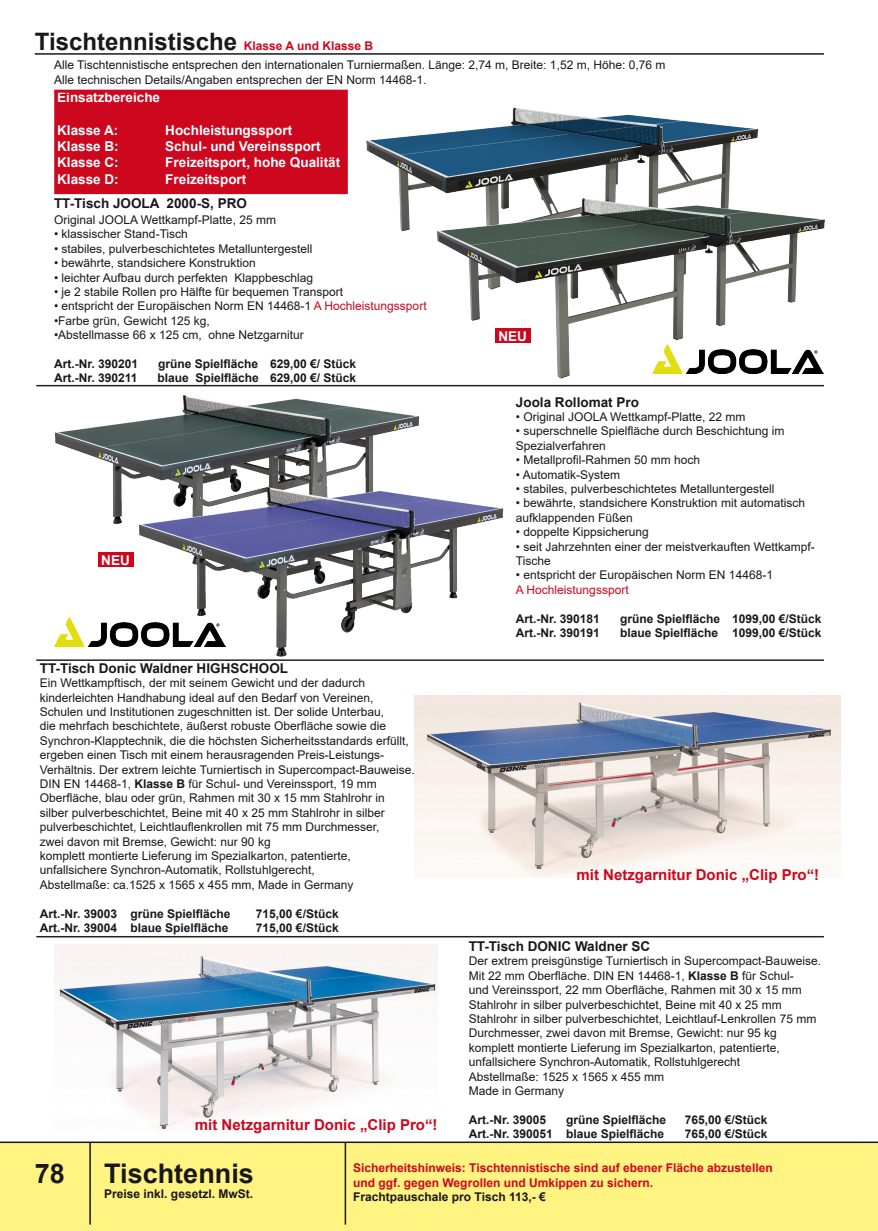
<style>
.page{position:relative;width:878px;height:1231px;background:#fff}
.page>*{position:absolute;margin:0;border:0;box-sizing:border-box;transform-origin:0 0}
.t1{font:700 27px "Arial";color:#1a171c}
.t2{font:700 24px "Arial";color:#1a171c}
.t3{font:700 15px "Arial";color:#cd071e}
.t4{font:700 13.5px "Arial";color:#fff}
.t5{font:700 13.5px "Arial";color:#1a171c}
.t6{font:12px/14.4px "Arial";color:#1a171c}
.t7{font:700 12px "Arial";color:#1a171c}
.t8{font:700 12px "Arial";color:#cd071e}
.t9{font:12px "Arial";color:#cd071e}
.s1{font-size:12px;color:#cd071e}
.s2{color:#cd071e}
.s3{font-weight:700}
</style>
<div class="page">
<div style="left:0;top:1142px;width:877px;height:88px;background:#fff381"></div>
<hr style="left:35px;top:53px;width:788px;height:2px;background:#1a171c">
<hr style="left:89px;top:1142px;width:2px;height:82px;background:#1a171c">
<hr style="left:344px;top:1142px;width:2px;height:82px;background:#1a171c">
<hr style="left:0;top:1141px;width:877px;height:1px;background:#1a171c">
<img style="left:54px;top:944px;width:383px;height:186px">
<img style="left:414px;top:695px;width:426px;height:182px">
<div style="left:56px;top:91px;width:290px;height:101px;background:#cd071e"></div>
<div style="left:54px;top:90px;width:294px;height:104px;border:3px solid #cd071e"></div>
<svg style="left:36px;top:385px;width:787px;height:1px"></svg>
<svg style="left:36px;top:659px;width:787px;height:2px"></svg>
<svg style="left:36px;top:936px;width:787px;height:1px"></svg>
<img style="left:361px;top:53px;width:398px;height:334px">
<img style="left:417px;top:66px;width:408px;height:315px">
<img style="left:55px;top:395px;width:365px;height:66px">
<img style="left:104px;top:420px;width:431px;height:287px">
<img style="left:652px;top:344px;width:171px;height:29px">
<img style="left:54px;top:617px;width:171px;height:29px">
<div style="left:98px;top:552px;width:35px;height:15px;background:#cd071e"></div>
<div style="left:495px;top:328px;width:35px;height:15px;background:#cd071e"></div>
<p class="t2" style="left:35px;top:25px;width:340px">Tischtennistische <span class="s1">Klasse A und Klasse B</span></p>
<p class="t6" style="left:54px;top:58px;width:613px">Alle Tischtennistische entsprechen den internationalen Turniermaßen. Länge: 2,74 m, Breite: 1,52 m, Höhe: 0,76 m</p>
<p class="t6" style="left:54px;top:72px;width:374px">Alle technischen Details/Angaben entsprechen der EN Norm 14468-1.</p>
<p class="t4" style="left:57px;top:88px;width:104px">Einsatzbereiche</p>
<p class="t4" style="left:57px;top:121px;width:63px">Klasse A:</p>
<p class="t4" style="left:165px;top:121px;width:128px">Hochleistungssport</p>
<p class="t4" style="left:57px;top:137px;width:63px">Klasse B:</p>
<p class="t4" style="left:165px;top:137px;width:157px">Schul- und Vereinssport</p>
<p class="t4" style="left:57px;top:153px;width:63px">Klasse C:</p>
<p class="t4" style="left:165px;top:153px;width:176px">Freizeitsport, hohe Qualität</p>
<p class="t4" style="left:57px;top:169px;width:63px">Klasse D:</p>
<p class="t4" style="left:165px;top:169px;width:83px">Freizeitsport</p>
<p class="t5" style="left:54px;top:193px;width:194px">TT-Tisch JOOLA 2000-S, PRO</p>
<p class="t6" style="left:54px;top:212px;width:223px">Original JOOLA Wettkampf-Platte, 25 mm</p>
<p class="t6" style="left:54px;top:227px;width:135px">• klassischer Stand-Tisch</p>
<p class="t6" style="left:54px;top:241px;width:260px">• stabiles, pulverbeschichtetes Metalluntergestell</p>
<p class="t6" style="left:54px;top:255px;width:203px">• bewährte, standsichere Konstruktion</p>
<p class="t6" style="left:54px;top:270px;width:261px">• leichter Aufbau durch perfekten Klappbeschlag</p>
<p class="t6" style="left:54px;top:284px;width:291px">• je 2 stabile Rollen pro Hälfte für bequemen Transport</p>
<p class="t6" style="left:54px;top:299px;width:374px">• entspricht der Europäischen Norm EN 14468-1 <span class="s2">A Hochleistungssport</span></p>
<p class="t6" style="left:54px;top:313px;width:157px">•Farbe grün, Gewicht 125 kg,</p>
<p class="t6" style="left:54px;top:327px;width:251px">•Abstellmasse 66 x 125 cm, ohne Netzgarnitur</p>
<p class="t7" style="left:54px;top:355px;width:86px">Art.-Nr. 390201</p>
<p class="t7" style="left:158px;top:355px;width:199px">grüne Spielfläche 629,00 €/ Stück</p>
<p class="t7" style="left:54px;top:369px;width:85px">Art.-Nr. 390211</p>
<p class="t7" style="left:157px;top:369px;width:200px">blaue Spielfläche 629,00 €/ Stück</p>
<p class="t4" style="left:101px;top:550px;width:30px">NEU</p>
<p class="t5" style="left:40px;top:658px;width:250px">TT-Tisch Donic Waldner HIGHSCHOOL</p>
<p class="t6" style="left:40px;top:675px;width:376px">Ein Wettkampftisch, der mit seinem Gewicht und der dadurch kinderleichten Handhabung ideal auf den Bedarf von Vereinen, Schulen und Institutionen zugeschnitten ist. Der solide Unterbau,<br>die mehrfach beschichtete, äußerst robuste Oberfläche sowie die Synchron-Klapptechnik, die die höchsten Sicherheitsstandards erfüllt, ergeben einen Tisch mit einem herausragenden Preis-Leistungs-Verhältnis. Der extrem leichte Turniertisch in Supercompact-Bauweise.<br>DIN EN 14468-1, <span class="s3">Klasse B</span> für Schul- und Vereinssport, 19 mm Oberfläche, blau oder grün, Rahmen mit 30 x 15 mm Stahlrohr in silber pulverbeschichtet, Beine mit 40 x 25 mm Stahlrohr in silber pulverbeschichtet, Leichtlauflenkrollen mit 75 mm Durchmesser,</p>
<p class="t6" style="left:40px;top:834px;width:315px">zwei davon mit Bremse, Gewicht: nur 90 kg<br>komplett montierte Lieferung im Spezialkarton, patentierte, unfallsichere Synchron-Automatik, Rollstuhlgerecht, Abstellmaße: ca.1525 x 1565 x 455 mm, Made in Germany</p>
<p class="t7" style="left:40px;top:905px;width:192px">Art.-Nr. 39003 grüne Spielfläche</p>
<p class="t7" style="left:256px;top:905px;width:84px">715,00 €/Stück</p>
<p class="t7" style="left:40px;top:919px;width:190px">Art.-Nr. 39004 blaue Spielfläche</p>
<p class="t7" style="left:256px;top:919px;width:84px">715,00 €/Stück</p>
<p class="t3" style="left:195px;top:1113px;width:244px">mit Netzgarnitur Donic „Clip Pro“!</p>
<p class="t4" style="left:498px;top:326px;width:30px">NEU</p>
<p class="t5" style="left:516px;top:392px;width:125px">Joola Rollomat Pro</p>
<p class="t6" style="left:516px;top:409px;width:231px">• Original JOOLA Wettkampf-Platte, 22 mm</p>
<p class="t6" style="left:516px;top:424px;width:270px">• superschnelle Spielfläche durch Beschichtung im<br>Spezialverfahren</p>
<p class="t6" style="left:516px;top:452px;width:186px">• Metallprofil-Rahmen 50 mm hoch</p>
<p class="t6" style="left:516px;top:467px;width:106px">• Automatik-System</p>
<p class="t6" style="left:516px;top:481px;width:260px">• stabiles, pulverbeschichtetes Metalluntergestell</p>
<p class="t6" style="left:516px;top:496px;width:290px">• bewährte, standsichere Konstruktion mit automatisch aufklappenden Füßen</p>
<p class="t6" style="left:516px;top:524px;width:134px">• doppelte Kippsicherung</p>
<p class="t6" style="left:516px;top:539px;width:300px">• seit Jahrzehnten einer der meistverkauften Wettkampf-<br>Tische</p>
<p class="t6" style="left:516px;top:568px;width:258px">• entspricht der Europäischen Norm EN 14468-1</p>
<p class="t9" style="left:516px;top:581px;width:114px">A Hochleistungssport</p>
<p class="t7" style="left:516px;top:610px;width:86px">Art.-Nr. 390181</p>
<p class="t7" style="left:620px;top:610px;width:203px">grüne Spielfläche 1099,00 €/Stück</p>
<p class="t7" style="left:516px;top:624px;width:86px">Art.-Nr. 390191</p>
<p class="t7" style="left:620px;top:624px;width:203px">blaue Spielfläche 1099,00 €/Stück</p>
<p class="t3" style="left:576px;top:864px;width:244px">mit Netzgarnitur Donic „Clip Pro“!</p>
<p class="t5" style="left:468px;top:936px;width:183px">TT-Tisch DONIC Waldner SC</p>
<p class="t6" style="left:468px;top:953px;width:354px">Der extrem preisgünstige Turniertisch in Supercompact-Bauweise.<br>Mit 22 mm Oberfläche. DIN EN 14468-1, <span class="s3">Klasse B</span> für Schul-</p>
<p class="t6" style="left:468px;top:982px;width:334px">und Vereinssport, 22 mm Oberfläche, Rahmen mit 30 x 15 mm<br>Stahlrohr in silber pulverbeschichtet, Beine mit 40 x 25 mm</p>
<p class="t6" style="left:468px;top:1011px;width:349px">Stahlrohr in silber pulverbeschichtet, Leichtlauf-Lenkrollen 75 mm<br>Durchmesser, zwei davon mit Bremse, Gewicht: nur 95 kg</p>
<p class="t6" style="left:468px;top:1040px;width:312px">komplett montierte Lieferung im Spezialkarton, patentierte, unfallsichere Synchron-Automatik, Rollstuhlgerecht</p>
<p class="t6" style="left:468px;top:1069px;width:197px">Abstellmaße: 1525 x 1565 x 455 mm<br>Made in Germany</p>
<p class="t7" style="left:468px;top:1111px;width:79px">Art.-Nr. 39005</p>
<p class="t7" style="left:566px;top:1111px;width:102px">grüne Spielfläche</p>
<p class="t7" style="left:684px;top:1111px;width:84px">765,00 €/Stück</p>
<p class="t7" style="left:468px;top:1125px;width:197px">Art.-Nr. 390051 blaue Spielfläche</p>
<p class="t7" style="left:684px;top:1125px;width:84px">765,00 €/Stück</p>
<h1 class="t1" style="left:35px;top:1154px;width:32px">78</h1>
<h1 class="t1" style="left:104px;top:1154px;width:151px">Tischtennis</h1>
<p class="t7" style="left:104px;top:1184px;width:150px">Preise inkl. gesetzl. MwSt.</p>
<p class="t8" style="left:353px;top:1159px;width:421px">Sicherheitshinweis: Tischtennistische sind auf ebener Fläche abzustellen</p>
<p class="t8" style="left:353px;top:1173px;width:301px">und ggf. gegen Wegrollen und Umkippen zu sichern.</p>
<p class="t7" style="left:353px;top:1188px;width:194px">Frachtpauschale pro Tisch 113,- €</p>
</div>
